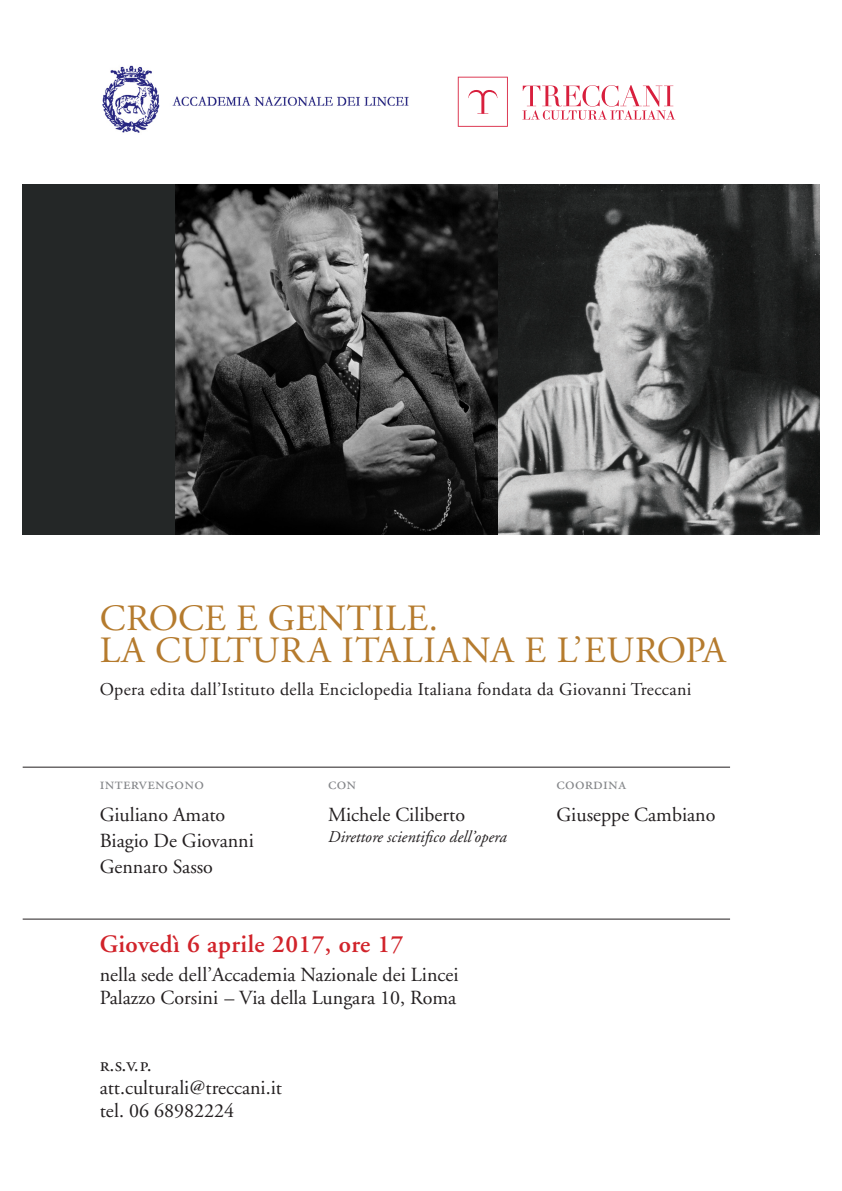
<style>
.page{position:relative;width:842px;height:1191px;background:#fff}
.page>*{position:absolute;margin:0;border:0;box-sizing:border-box;transform-origin:0 0}
.t1{font:37px/31.9px "Adobe Garamond";letter-spacing:.02em;color:#b57b2e}
.t2{font:600 24.9px "Adobe Garamond";letter-spacing:.02em;color:#d1232a}
.t3{font:20px/23px "Adobe Garamond";color:#231f20}
.t4{font:20px "Adobe Garamond Regular SC";color:#231f20}
.t5{font:18px "Adobe Garamond";letter-spacing:.02em;color:#231f20}
.t6{font:16.8px "Adobe Garamond Regular SC";letter-spacing:.02em;color:#848689}
.t7{font:italic 16.5px "Adobe Garamond";color:#231f20}
</style>
<div class="page">
<div style="left:23px;top:185px;width:796px;height:350px;background:#242727"></div>
<img style="left:175px;top:185px;width:644px;height:350px">
<hr style="left:23px;top:767px;width:707px;height:1px;background:#231f20">
<hr style="left:23px;top:919px;width:707px;height:1px;background:#231f20">
<img style="left:102px;top:65px;width:58px;height:68px">
<img style="left:172px;top:96px;width:237px;height:10px">
<svg style="left:458px;top:77px;width:50px;height:50px"></svg>
<svg style="left:522px;top:85px;width:153px;height:35px"></svg>
<h1 class="t1" style="left:100px;top:603px;width:365px">Croce e Gentile.<br>La cultura italiana</h1>
<h1 class="t1" style="left:525px;top:635px;width:182px">e l’Europa</h1>
<p class="t5" style="left:100px;top:680px;width:593px">Opera edita dall’Istituto della Enciclopedia Italiana fondata da Giovanni Treccani</p>
<p class="t6" style="left:100px;top:774px;width:106px">intervengono</p>
<p class="t3" style="left:100px;top:802px;width:156px;line-height:26px">Giuliano Amato<br>Biagio De Giovanni<br>Gennaro Sasso</p>
<p class="t6" style="left:328px;top:774px;width:30px">con</p>
<p class="t3" style="left:328px;top:803px;width:138px">Michele Ciliberto</p>
<p class="t7" style="left:328px;top:828px;width:180px">Direttore scientifico dell’opera</p>
<p class="t2" style="left:100px;top:930px;width:305px">Giovedì 6 aprile 2017, ore 17</p>
<p class="t3" style="left:100px;top:963px;width:360px">nella sede dell’Accademia Nazionale dei Lincei<br>Palazzo Corsini – Via della Lungara 10, Roma</p>
<p class="t4" style="left:100px;top:1053px;width:53px">r.s.v.p.</p>
<p class="t3" style="left:100px;top:1076px;width:184px">att.culturali@treccani.it tel. 06 68982224</p>
<p class="t6" style="left:557px;top:774px;width:71px">coordina</p>
<p class="t3" style="left:557px;top:803px;width:160px">Giuseppe Cambiano</p>
</div>
